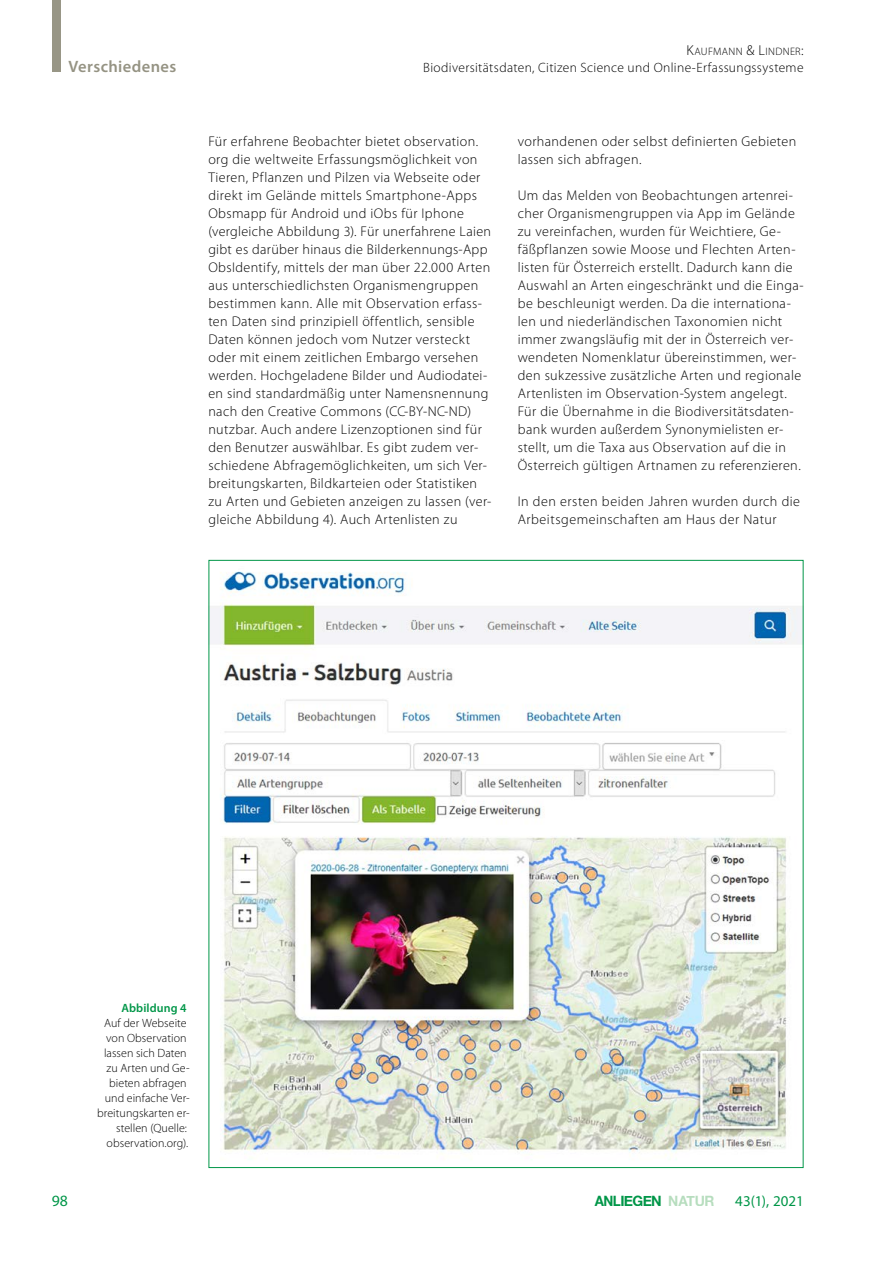
<style>
.page{position:relative;width:893px;height:1263px;background:#fff}
.page>*{position:absolute;margin:0;border:0;box-sizing:border-box;transform-origin:0 0}
.t1{font:600 16.5px "Myriad Pro";letter-spacing:.025em;color:#959383}
.t2{font:15.75px "Myriad Pro";color:#009648}
.t3{font:15px "Myriad Pro";color:#009648}
.t4{font:700 14.25px "Helvetica Neue";letter-spacing:-.035em;color:#009648;scale:.94 1}
.P__Fließtext_2Sp{font:300 14.1px/18px "Myriad Pro";letter-spacing:.025em;color:#000}
.t5{font:300 13.5px "Myriad Pro";letter-spacing:.025em;color:#000}
.Bildlegende_rechtsbü{font:300 12px/15px "Myriad Pro";letter-spacing:.005em;color:#000;text-align:right}
.Bildlegende_headline{font:600 12px "Myriad Pro";letter-spacing:.01em;color:#009648}
.t6{font:300 10.8px "Myriad Pro";letter-spacing:.035em;color:#000}
.s1{font-size:14.4px}
.s2{color:rgb(111 188 126/.5)}
</style>
<div class="page">
<img style="left:211px;top:571px;width:590px;height:585px">
<div style="left:52px;top:0;width:8px;height:71px;background:#959383"></div>
<p class="t1" style="left:68px;top:55px;width:109px">Verschiedenes</p>
<p class="t6" style="left:686px;top:45px;width:119px"><span class="s1">K</span>AUFMANN <span class="s1">&amp; L</span>INDNER<span class="s1">:</span></p>
<p class="t5" style="left:423px;top:59px;width:382px">Biodiversitätsdaten, Citizen Science und Online-Erfassungssysteme</p>
<p class="P__Fließtext_2Sp" style="left:208px;top:132px;width:285px">Für erfahrene Beobachter bietet observation. org die weltweite Erfassungsmöglichkeit von Tieren, Pflanzen und Pilzen via Webseite oder direkt im Gelände mittels Smartphone-Apps Obsmapp für Android und iObs für Iphone (vergleiche Abbildung 3). Für unerfahrene Laien gibt es darüber hinaus die Bilderkennungs-App ObsIdentify, mittels der man über 22.000 Arten aus unterschiedlichsten Organismengruppen bestimmen kann. Alle mit Observation erfass&shy;ten Daten sind prinzipiell öffentlich, sensible Daten können jedoch vom Nutzer versteckt oder mit einem zeitlichen Embargo versehen werden. Hochgeladene Bilder und Audiodatei&shy;en sind standardmäßig unter Namensnennung nach den Creative Commons (CC-BY-NC-ND) nutzbar. Auch andere Lizenzoptionen sind für den Benutzer auswählbar. Es gibt zudem ver&shy;schiedene Abfragemöglichkeiten, um sich Ver&shy;breitungskarten, Bildkarteien oder Statistiken zu Arten und Gebieten anzeigen zu lassen (ver&shy;gleiche Abbildung 4). Auch Artenlisten zu</p>
<p class="P__Fließtext_2Sp" style="left:518px;top:132px;width:280px">vorhandenen oder selbst definierten Gebieten lassen sich abfragen.</p>
<p class="P__Fließtext_2Sp" style="left:518px;top:186px;width:287px">Um das Melden von Beobachtungen artenrei&shy;cher Organismengruppen via App im Gelände zu vereinfachen, wurden für Weichtiere, Ge&shy;fäßpflanzen sowie Moose und Flechten Arten&shy;listen für Österreich erstellt. Dadurch kann die Auswahl an Arten eingeschränkt und die Einga&shy;be beschleunigt werden. Da die internationa&shy;len und niederländischen Taxonomien nicht immer zwangsläufig mit der in Österreich ver&shy;wendeten Nomenklatur übereinstimmen, wer&shy;den sukzessive zusätzliche Arten und regionale Artenlisten im Observation-System angelegt.<br>Für die Übernahme in die Biodiversitätsdaten&shy;bank wurden außerdem Synonymielisten er&shy;stellt, um die Taxa aus Observation auf die in Österreich gültigen Artnamen zu referenzieren.</p>
<p class="P__Fließtext_2Sp" style="left:518px;top:492px;width:284px">In den ersten beiden Jahren wurden durch die<br>Arbeitsgemeinschaften am Haus der Natur</p>
<p class="Bildlegende_headline" style="left:121px;top:1000px;width:67px">Abbildung 4</p>
<p class="Bildlegende_rechtsbü" style="left:97px;top:1015px;width:94px">Auf der Webseite von Observation lassen sich Daten zu Arten und Ge&shy;bieten abfragen und einfache Ver&shy;breitungskarten er&shy;stellen (Quelle: observation.org).</p>
<p class="t4" style="left:595px;top:1189px;width:129px">ANLIEGEN <span class="s2">NATUR</span></p>
<p class="t2" style="left:52px;top:1191px;width:18px">98</p>
<p class="t3" style="left:735px;top:1191px;width:70px">43(1), 2021</p>
</div>
